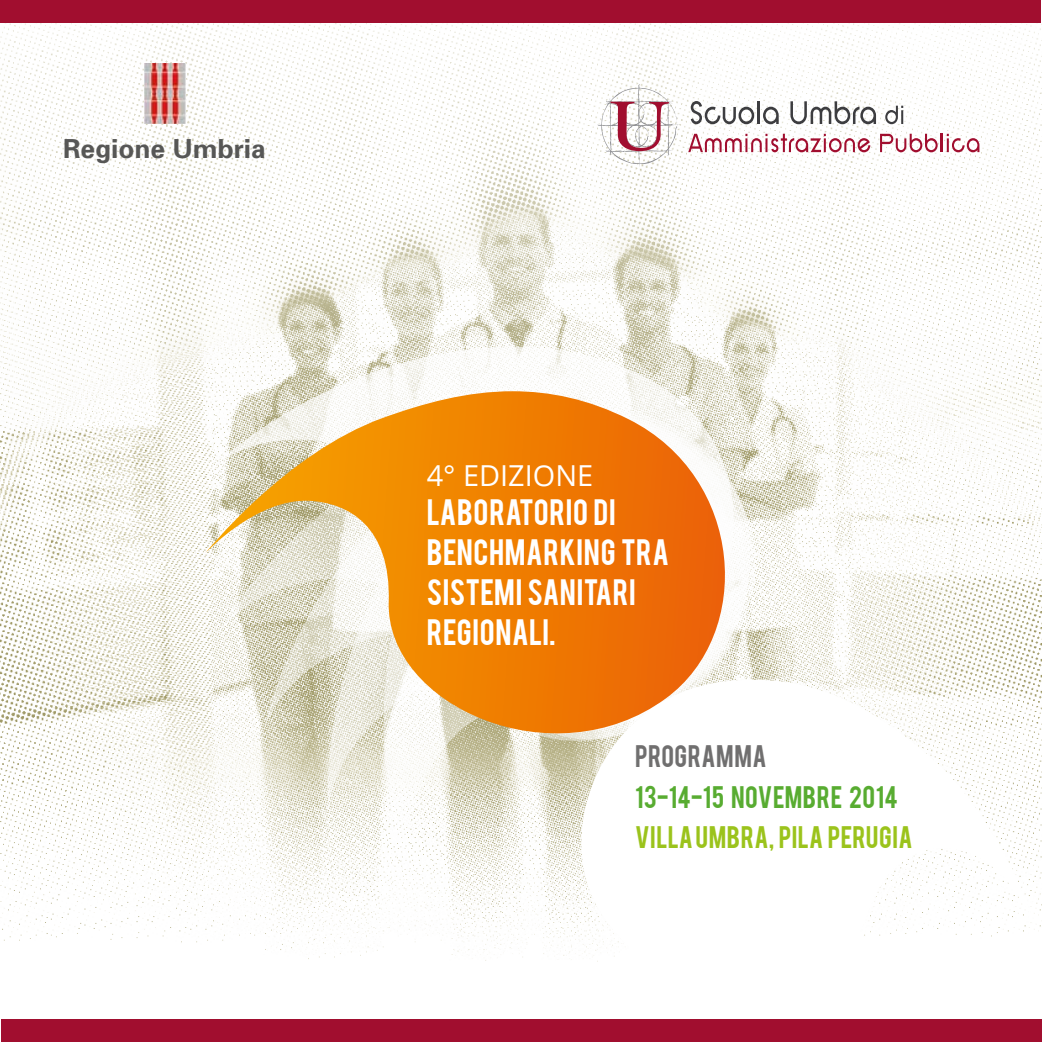
<style>
.page{position:relative;width:1042px;height:1042px;background:#fff}
.page>*{position:absolute;margin:0;border:0;box-sizing:border-box;transform-origin:0 0}
.t1{font:28.88px/39.7px "Bebas";letter-spacing:.02em;color:#fff}
.t2{font:28.88px "Open Sans";color:#fff}
.t3{font:700 26.25px "Univers";color:#575756}
.t4{font:24.5px "Bebas";letter-spacing:.02em;color:#58ac31}
.t5{font:24.5px "Bebas";letter-spacing:.02em;color:#9bc31c}
.t6{font:24.5px "Bebas";letter-spacing:.02em;color:#706f6f}
</style>
<div class="page">
<img style="left:0;top:23px;width:1041px;height:938px">
<svg style="left:691px;top:101px;width:63px;height:23px"></svg>
<hr style="left:757px;top:101px;width:3px;height:23px;background:#3d3d40">
<svg style="left:763px;top:107px;width:16px;height:17px"></svg>
<svg style="left:790px;top:101px;width:86px;height:23px"></svg>
<svg style="left:885px;top:106px;width:18px;height:18px"></svg>
<svg style="left:688px;top:134px;width:182px;height:18px"></svg>
<svg style="left:880px;top:134px;width:99px;height:18px"></svg>
<svg style="left:597px;top:84px;width:84px;height:82px"></svg>
<svg style="left:218px;top:334px;width:543px;height:57px"></svg>
<svg style="left:320px;top:380px;width:453px;height:432px"></svg>
<svg style="left:375px;top:365px;width:389px;height:509px"></svg>
<svg style="left:205px;top:391px;width:549px;height:389px"></svg>
<svg style="left:547px;top:670px;width:490px;height:292px"></svg>
<img style="left:145px;top:63px;width:41px;height:60px">
<div style="left:1px;top:1019px;width:1040px;height:23px;background:#a10e2f"></div>
<div style="left:0;top:0;width:1040px;height:23px;background:#a10e2f"></div>
<p class="t3" style="left:63px;top:133px;width:204px">Regione Umbria</p>
<p class="t2" style="left:427px;top:455px;width:168px">4° EDIZIONE</p>
<p class="t1" style="left:427px;top:491px;width:244px">LABORATORIO DI<br>BENCHMARKING TRA<br>SISTEMI SANITARI<br>REGIONALI.</p>
<p class="t6" style="left:635px;top:739px;width:133px">PROGRAMMA</p>
<p class="t4" style="left:635px;top:779px;width:264px">13-‐14-‐15 NOVEMBRE 2014</p>
<p class="t5" style="left:635px;top:819px;width:279px">VILLA UMBRA, PILA PERUGIA</p>
</div>
